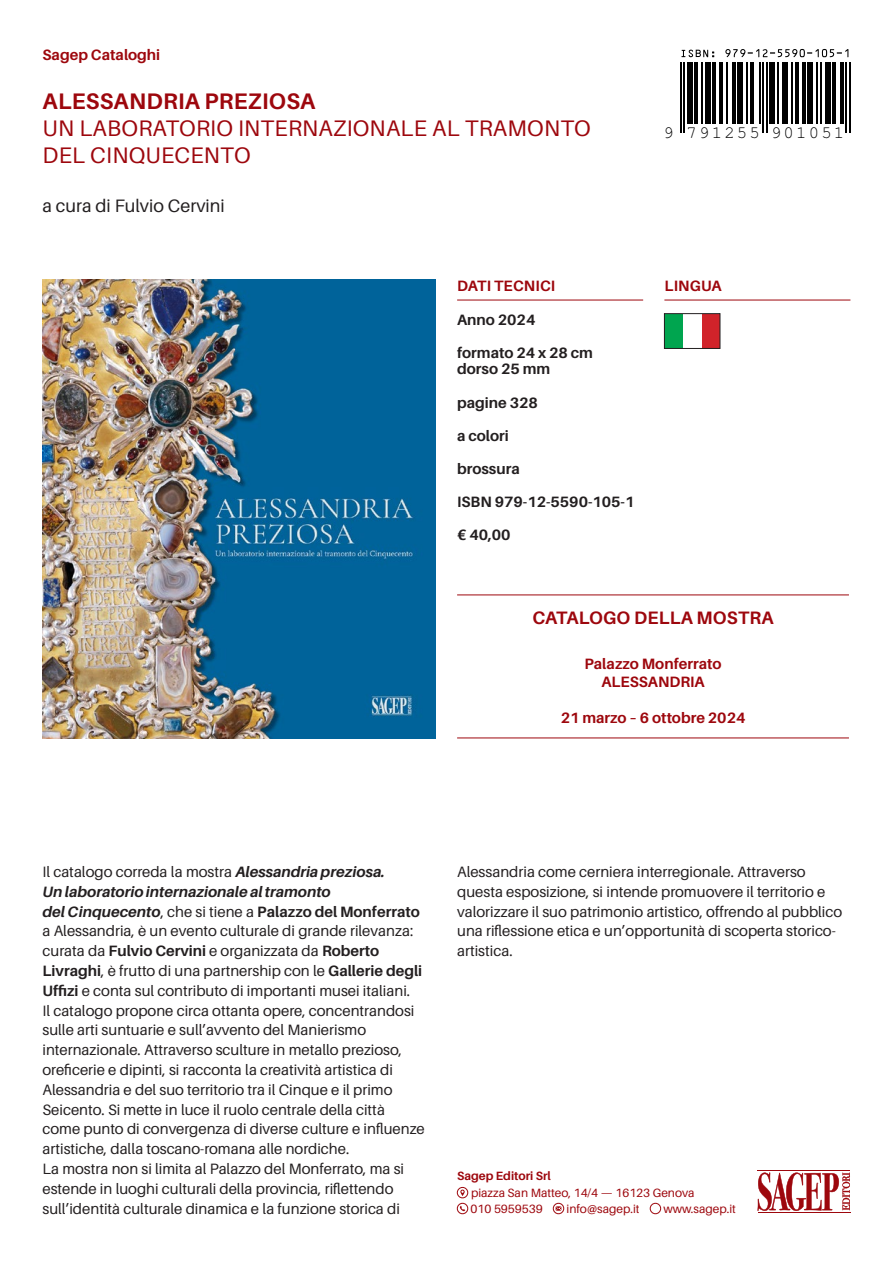
<style>
.page{position:relative;width:893px;height:1263px;background:#fff}
.page>*{position:absolute;margin:0;border:0;box-sizing:border-box;transform-origin:0 0}
.Sottotitolo{font:22.5px/27px "Aileron";letter-spacing:.01em;color:#9d070d}
.Titolo{font:700 22.5px "Aileron";letter-spacing:.01em;color:#9d070d}
.autore_curatore{font:18px "Aileron";color:#231f20}
.Titolo_bilingue{font:700 18px "Aileron";letter-spacing:.01em;color:#9d070d}
.t1{font:17.25px "Helvetica";letter-spacing:.13em;color:#000}
.Testo{font:15px/19.8px "Aileron";color:#231f20}
.Dati_tecnici{font:700 15px "Aileron";color:#231f20}
.Titolo_bilingue-2{font:700 15px "Aileron";color:#9d070d}
.Testo-2{font:italic 700 15px "Aileron";color:#231f20}
.Collana{font:700 15px "Aileron";color:#9d070d}
.t2{font:12px/16.6px "Aileron";color:#9d070d}
.t3{font:700 12px "Aileron";color:#9d070d}
.s1{font-weight:700;font-style:italic}
.s2{font-weight:700}
</style>
<div class="page">
<svg style="left:757px;top:1172px;width:93px;height:39px"></svg>
<hr style="left:757px;top:1170px;width:93px;height:1px;background:#9d070d">
<hr style="left:758px;top:1212px;width:92px;height:1px;background:#9d070d">
<hr style="left:457px;top:300px;width:186px;height:1px;background:#9d070d">
<div style="left:664px;top:314px;width:56px;height:34px;background:#00a54f"></div>
<div style="left:693px;top:314px;width:27px;height:34px;background:#d1232a"></div>
<div style="left:683px;top:314px;width:19px;height:34px;background:#fff"></div>
<div style="left:664px;top:313px;width:56px;height:36px;border:1px solid #231f20"></div>
<hr style="left:664px;top:300px;width:186px;height:1px;background:#9d070d">
<svg style="left:460px;top:1189px;width:5px;height:7px"></svg>
<div style="left:457px;top:1187px;width:11px;height:11px;border:1px solid #9d070d;border-radius:50%"></div>
<svg style="left:460px;top:1206px;width:5px;height:5px"></svg>
<div style="left:457px;top:1203px;width:11px;height:11px;border:1px solid #9d070d;border-radius:50%"></div>
<svg style="left:556px;top:1206px;width:5px;height:5px"></svg>
<div style="left:553px;top:1203px;width:11px;height:11px;border:1px solid #9d070d;border-radius:50%"></div>
<div style="left:650px;top:1203px;width:11px;height:11px;border:1px solid #9d070d;border-radius:50%"></div>
<svg style="left:681px;top:50px;width:33px;height:7px"></svg>
<svg style="left:725px;top:49px;width:123px;height:8px"></svg>
<hr style="left:680px;top:62px;width:1px;height:71px;background:#000">
<hr style="left:683px;top:62px;width:2px;height:71px;background:#000">
<div style="left:687px;top:62px;width:5px;height:62px;background:#000"></div>
<hr style="left:694px;top:62px;width:4px;height:62px;background:#000">
<hr style="left:701px;top:62px;width:2px;height:62px;background:#000">
<div style="left:705px;top:62px;width:5px;height:62px;background:#000"></div>
<hr style="left:712px;top:62px;width:4px;height:62px;background:#000">
<hr style="left:719px;top:62px;width:4px;height:62px;background:#000">
<hr style="left:727px;top:62px;width:1px;height:62px;background:#000">
<hr style="left:732px;top:62px;width:3px;height:62px;background:#000">
<div style="left:737px;top:62px;width:6px;height:62px;background:#000"></div>
<hr style="left:746px;top:62px;width:2px;height:62px;background:#000">
<hr style="left:750px;top:62px;width:3px;height:62px;background:#000">
<hr style="left:759px;top:62px;width:2px;height:62px;background:#000">
<hr style="left:762px;top:62px;width:2px;height:71px;background:#000">
<hr style="left:766px;top:62px;width:2px;height:71px;background:#000">
<div style="left:770px;top:62px;width:5px;height:62px;background:#000"></div>
<hr style="left:777px;top:62px;width:2px;height:62px;background:#000">
<div style="left:782px;top:62px;width:5px;height:62px;background:#000"></div>
<hr style="left:791px;top:62px;width:2px;height:62px;background:#000">
<hr style="left:795px;top:62px;width:3px;height:62px;background:#000">
<hr style="left:802px;top:62px;width:4px;height:62px;background:#000">
<div style="left:807px;top:62px;width:6px;height:62px;background:#000"></div>
<hr style="left:816px;top:62px;width:2px;height:62px;background:#000">
<hr style="left:820px;top:62px;width:2px;height:62px;background:#000">
<div style="left:825px;top:62px;width:6px;height:62px;background:#000"></div>
<hr style="left:832px;top:62px;width:4px;height:62px;background:#000">
<hr style="left:840px;top:62px;width:3px;height:62px;background:#000">
<hr style="left:845px;top:62px;width:2px;height:71px;background:#000">
<hr style="left:849px;top:62px;width:1px;height:71px;background:#000">
<img style="left:43px;top:280px;width:393px;height:458px">
<hr style="left:457px;top:594px;width:392px;height:1px;background:#9d070d">
<hr style="left:457px;top:737px;width:392px;height:1px;background:#9d070d">
<p class="Collana" style="left:43px;top:47px;width:119px">Sagep Cataloghi</p>
<p class="Titolo" style="left:43px;top:89px;width:274px">ALESSANDRIA PREZIOSA</p>
<p class="Sottotitolo" style="left:43px;top:115px;width:550px">UN LABORATORIO INTERNAZIONALE AL TRAMONTO<br>DEL CINQUECENTO</p>
<p class="autore_curatore" style="left:43px;top:196px;width:184px">a cura di Fulvio Cervini</p>
<p class="t1" style="left:663px;top:122px;width:182px">9 791255 901051</p>
<p class="Titolo_bilingue-2" style="left:457px;top:278px;width:100px">DATI TECNICI</p>
<p class="Titolo_bilingue-2" style="left:664px;top:278px;width:59px">LINGUA</p>
<p class="Dati_tecnici" style="left:457px;top:311px;width:80px">Anno 2024</p>
<p class="Dati_tecnici" style="left:457px;top:344px;width:137px">formato 24 x 28 cm</p>
<p class="Dati_tecnici" style="left:457px;top:361px;width:95px">dorso 25 mm</p>
<p class="Dati_tecnici" style="left:457px;top:394px;width:82px">pagine 328</p>
<p class="Dati_tecnici" style="left:457px;top:427px;width:53px">a colori</p>
<p class="Dati_tecnici" style="left:457px;top:460px;width:64px">brossura</p>
<p class="Dati_tecnici" style="left:457px;top:493px;width:179px">ISBN 979-12-5590-105-1</p>
<p class="Dati_tecnici" style="left:457px;top:526px;width:55px">€ 40,00</p>
<p class="Titolo_bilingue" style="left:533px;top:608px;width:242px">CATALOGO DELLA MOSTRA</p>
<p class="Titolo_bilingue-2" style="left:584px;top:655px;width:139px">Palazzo Monferrato</p>
<p class="Titolo_bilingue-2" style="left:601px;top:673px;width:105px">ALESSANDRIA</p>
<p class="Titolo_bilingue-2" style="left:561px;top:709px;width:186px">21 marzo – 6 ottobre 2024</p>
<p class="Testo" style="left:43px;top:862px;width:344px">Il catalogo correda la mostra <span class="s1">Alessandria preziosa.</span></p>
<p class="Testo-2" style="left:43px;top:883px;width:290px">Un laboratorio internazionale al tramonto</p>
<p class="Testo" style="left:43px;top:901px;width:381px"><span class="s1">del Cinquecento</span>, che si tiene a <span class="s2">Palazzo del Monferrato </span>a Alessandria, è un evento culturale di grande rilevanza: curata da <span class="s2">Fulvio Cervini</span> e organizzata da <span class="s2">Roberto Livraghi</span>, è frutto di una partnership con le <span class="s2">Gallerie degli Uffizi</span> e conta sul contributo di importanti musei italiani.</p>
<p class="Testo" style="left:43px;top:1000px;width:384px">Il catalogo propone circa ottanta opere, concentrandosi sulle arti suntuarie e sull’avvento del Manierismo internazionale. Attraverso sculture in metallo prezioso, oreficerie e dipinti, si racconta la creatività artistica di Alessandria e del suo territorio tra il Cinque e il primo Seicento. Si mette in luce il ruolo centrale della città come punto di convergenza di diverse culture e influenze artistiche, dalla toscano-romana alle nordiche.</p>
<p class="Testo" style="left:43px;top:1159px;width:363px">La mostra non si limita al Palazzo del Monferrato, ma si estende in luoghi culturali della provincia, riflettendo sull’identità culturale dinamica e la funzione storica di</p>
<p class="Testo" style="left:457px;top:862px;width:387px">Alessandria come cerniera interregionale. Attraverso questa esposizione, si intende promuovere il territorio e valorizzare il suo patrimonio artistico, offrendo al pubblico una riflessione etica e un’opportunità di scoperta storico&shy;artistica.</p>
<p class="t3" style="left:457px;top:1169px;width:95px">Sagep Editori Srl</p>
<p class="t2" style="left:470px;top:1184px;width:226px">piazza San Matteo, 14/4 — 16123 Genova<br>010 5959539</p>
<p class="t2" style="left:566px;top:1201px;width:75px">info@sagep.it</p>
<p class="t2" style="left:663px;top:1201px;width:74px">www.sagep.it</p>
</div>
